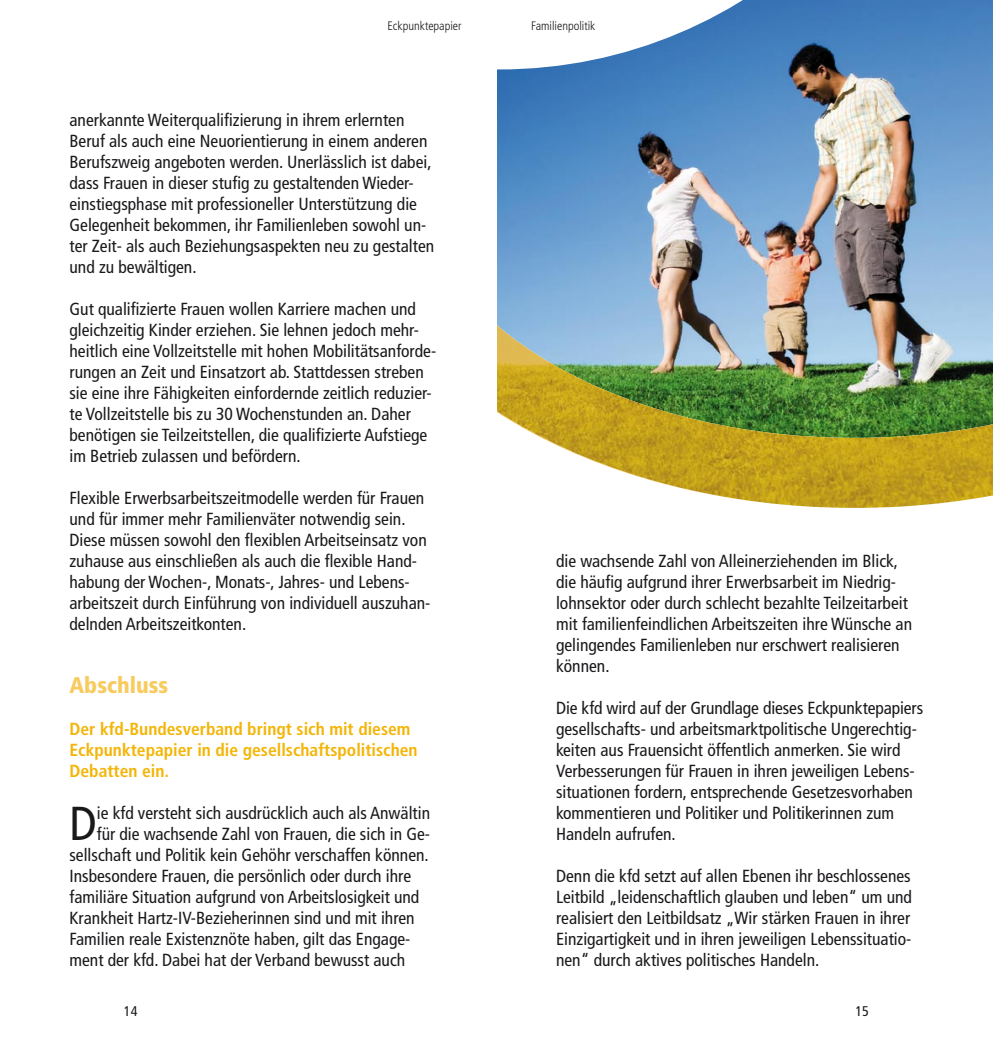
<style>
.page{position:relative;width:993px;height:1042px;background:#fff}
.page>*{position:absolute;margin:0;border:0;box-sizing:border-box;transform-origin:0 0}
.t1{font:condensed 47.6px "Frutiger";color:#1a181b}
.t2{font:900 condensed 22.75px "Frutiger";color:#f8cb5f}
.t3{font:condensed 17.5px/21px "Frutiger";color:#1a181b}
.t4{font:700 condensed 17.5px/21px "Frutiger";color:#f3b507}
.t5{font:condensed 14px "Frutiger";color:#1a181b}
.t6{font:300 condensed 12.25px "Frutiger";color:#1a181b}
</style>
<div class="page">
<img style="left:497px;top:0;width:495px;height:394px">
<img style="left:522px;top:394px;width:470px;height:114px">
<img style="left:497px;top:281px;width:25px;height:146px">
<img style="left:521px;top:338px;width:119px;height:58px">
<svg style="left:497px;top:0;width:464px;height:69px"></svg>
<p class="t6" style="left:387px;top:19px;width:75px">Eckpunktepapier</p>
<p class="t6" style="left:531px;top:19px;width:66px">Familienpolitik</p>
<p class="t3" style="left:69px;top:110px;width:366px">anerkannte Weiterqualifizierung in ihrem erlernten Beruf als auch eine Neuorientierung in einem anderen Berufszweig angeboten werden. Unerlässlich ist dabei, dass Frauen in dieser stufig zu gestaltenden Wieder&shy;einstiegsphase mit professioneller Unterstützung die Gelegenheit bekommen, ihr Familienleben sowohl un&shy;ter Zeit- als auch Beziehungsaspekten neu zu gestalten und zu bewältigen.</p>
<p class="t3" style="left:69px;top:299px;width:368px">Gut qualifizierte Frauen wollen Karriere machen und gleichzeitig Kinder erziehen. Sie lehnen jedoch mehr&shy;heitlich eine Vollzeitstelle mit hohen Mobilitätsanforde&shy;rungen an Zeit und Einsatzort ab. Stattdessen streben sie eine ihre Fähigkeiten einfordernde zeitlich reduzier&shy;te Vollzeitstelle bis zu 30 Wochenstunden an. Daher benötigen sie Teilzeitstellen, die qualifizierte Aufstiege im Betrieb zulassen und befördern.</p>
<p class="t3" style="left:69px;top:488px;width:362px">Flexible Erwerbsarbeitszeitmodelle werden für Frauen und für immer mehr Familienväter notwendig sein.<br>Diese müssen sowohl den flexiblen Arbeitseinsatz von zuhause aus einschließen als auch die flexible Hand&shy;habung der Wochen-, Monats-, Jahres- und Lebens&shy;arbeitszeit durch Einführung von individuell auszuhan&shy;delnden Arbeitszeitkonten.</p>
<h2 class="t2" style="left:69px;top:671px;width:100px">Abschluss</h2>
<p class="t4" style="left:69px;top:718px;width:349px">Der kfd-Bundesverband bringt sich mit diesem<br>Eckpunktepapier in die gesellschaftspolitischen<br>Debatten ein.</p>
<h1 class="t1" style="left:69px;top:796px;width:29px">D</h1>
<p class="t3" style="left:97px;top:803px;width:335px">ie kfd versteht sich ausdrücklich auch als Anwältin</p>
<p class="t3" style="left:97px;top:824px;width:334px">für die wachsende Zahl von Frauen, die sich in Ge-</p>
<p class="t3" style="left:69px;top:845px;width:360px">sellschaft und Politik kein Gehöhr verschaffen können.</p>
<p class="t3" style="left:69px;top:866px;width:343px">Insbesondere Frauen, die persönlich oder durch ihre</p>
<p class="t3" style="left:69px;top:887px;width:351px">familiäre Situation aufgrund von Arbeitslosigkeit und</p>
<p class="t3" style="left:69px;top:908px;width:346px">Krankheit Hartz-IV-Bezieherinnen sind und mit ihren</p>
<p class="t3" style="left:69px;top:929px;width:342px">Familien reale Existenznöte haben, gilt das Engage-</p>
<p class="t3" style="left:69px;top:950px;width:337px">ment der kfd. Dabei hat der Verband bewusst auch</p>
<p class="t5" style="left:124px;top:1003px;width:15px">14</p>
<p class="t3" style="left:556px;top:551px;width:357px">die wachsende Zahl von Alleinerziehenden im Blick, die häufig aufgrund ihrer Erwerbsarbeit im Niedrig&shy;lohnsektor oder durch schlecht bezahlte Teilzeitarbeit mit familienfeindlichen Arbeitszeiten ihre Wünsche an gelingendes Familienleben nur erschwert realisieren können.</p>
<p class="t3" style="left:556px;top:698px;width:368px">Die kfd wird auf der Grundlage dieses Eckpunktepapiers gesellschafts- und arbeitsmarktpolitische Ungerechtig&shy;keiten aus Frauensicht öffentlich anmerken. Sie wird Verbesserungen für Frauen in ihren jeweiligen Lebens&shy;situationen fordern, entsprechende Gesetzesvorhaben kommentieren und Politiker und Politikerinnen zum Handeln aufrufen.</p>
<p class="t3" style="left:556px;top:866px;width:357px;text-align:justify">Denn die kfd setzt auf allen Ebenen ihr beschlossenes Leitbild „leidenschaftlich glauben und leben“ um und realisiert den Leitbildsatz „Wir stärken Frauen in ihrer Einzigartigkeit und in ihren jeweiligen Lebenssituatio&shy;nen“ durch aktives politisches Handeln.</p>
<p class="t5" style="left:855px;top:1003px;width:15px">15</p>
</div>
